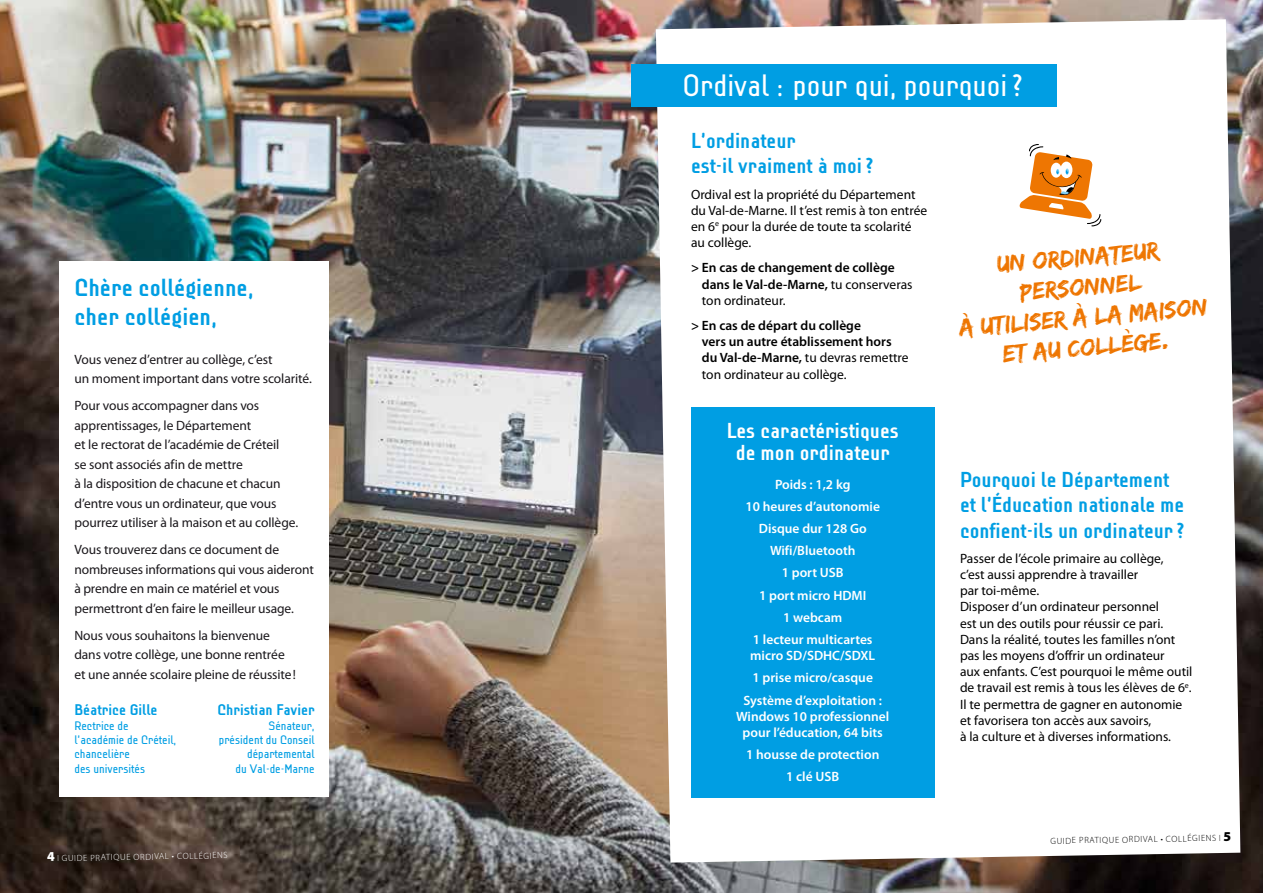
<style>
.page{position:relative;width:1263px;height:893px;background:#fff}
.page>*{position:absolute;margin:0;border:0;box-sizing:border-box;transform-origin:0 0}
.t1{font:30px "Lindau";color:#fff}
.t2{font:25.05px/30px "Edo SZ";color:#ee7602;text-align:center}
.t3{font:700 24px/28.5px "Lindau";color:#009ee3}
.t4{font:700 21px/25.2px "Lindau";color:#009ee3}
.t5{font:700 21px/22.5px "Lindau";color:#fff;text-align:center}
.t6{font:700 15px "Lindau";color:#009ee3}
.t7{font:13.5px/19.5px "Myriad Pro";letter-spacing:-.01em;color:#1a171b}
.t8{font:13.5px/16.2px "Myriad Pro";color:#000}
.t9{font:600 13.5px/22.2px "Myriad Pro";color:#fff;text-align:center}
.t10{font:600 13.5px/16.2px "Myriad Pro";color:#000}
.t11{font:12px/14.4px "Lindau";color:#009ee3}
.t12{font:300 9px "Myriad Pro";color:#fff}
.t13{font:300 9px "Myriad Pro";color:#000}
.s1{font-weight:900;font-size:13.5px}
.s2{font-stretch:condensed}
.s3{font-weight:400}
</style>
<div class="page">
<img style="left:0;top:0;width:1263px;height:893px">
<svg style="left:656px;top:19px;width:584px;height:844px"></svg>
<div style="left:631px;top:64px;width:426px;height:42px;background:#009ee3"></div>
<svg style="left:1019px;top:144px;width:82px;height:82px"></svg>
<div style="left:691px;top:407px;width:243px;height:390px;background:#009ee3"></div>
<div style="left:60px;top:262px;width:269px;height:535px;background:#fff"></div>
<h3 class="t3" style="left:74px;top:273px;width:181px">Chère collégienne, cher collégien,</h3>
<p class="t7" style="left:74px;top:349px;width:239px">Vous venez d’entrer au collège, c’est<br>un moment important dans votre scolarité.</p>
<p class="t7" style="left:74px;top:396px;width:225px">Pour vous accompagner dans vos apprentissages, le Département<br>et le rectorat de l’académie de Créteil<br>se sont associés afin de mettre<br>à la disposition de chacune et chacun d’entre vous un ordinateur, que vous pourrez utiliser à la maison et au collège.</p>
<p class="t7" style="left:74px;top:540px;width:241px">Vous trouverez dans ce document de nombreuses informations qui vous aideront à prendre en main ce matériel et vous permettront d’en faire le meilleur usage.</p>
<p class="t7" style="left:74px;top:625px;width:223px">Nous vous souhaitons la bienvenue dans votre collège, une bonne rentrée et une année scolaire pleine de réussite!</p>
<p class="t6" style="left:74px;top:701px;width:85px">Béatrice Gille</p>
<p class="t11" style="left:74px;top:718px;width:103px">Rectrice de l’académie de Créteil, chancelière<br>des universités</p>
<p class="t6" style="left:217px;top:701px;width:99px">Christian Favier</p>
<p class="t11" style="left:219px;top:718px;width:97px;text-align:right">Sénateur,<br>président du Conseil départemental<br>du Val-de-Marne</p>
<p class="t12" style="left:47px;top:853px;width:182px;rotate:-1deg"><span class="s1">4</span> <span class="s2">I</span> GUIDE PRATIQUE ORDIVAL • COLLÉGIENS</p>
<h1 class="t1" style="left:682px;top:68px;width:343px">Ordival : pour qui, pourquoi?</h1>
<h3 class="t4" style="left:691px;top:127px;width:184px">L’ordinateur<br>est-il vraiment à moi?</h3>
<p class="t8" style="left:691px;top:186px;width:238px">Ordival est la propriété du Département du Val-de-Marne. Il t’est remis à ton entrée en 6<sup>e</sup> pour la durée de toute ta scolarité au collège.</p>
<p class="t10" style="left:702px;top:259px;width:212px;text-indent:-11px">&gt; En cas de changement de collège dans le Val-de-Marne, <span class="s3">tu conserveras ton ordinateur.</span></p>
<p class="t10" style="left:702px;top:317px;width:208px;text-indent:-11px">&gt; En cas de départ du collège<br>vers un autre établissement hors du Val-de-Marne, <span class="s3">tu devras remettre ton ordinateur au collège.</span></p>
<h3 class="t5" style="left:727px;top:418px;width:173px">Les caractéristiques de mon ordinateur</h3>
<p class="t9" style="left:745px;top:473px;width:136px">Poids : 1,2 kg<br>10 heures d’autonomie<br>Disque dur 128 Go<br>Wifi/Bluetooth<br>1 port USB<br>1 port micro HDMI<br>1 webcam<br>1 lecteur multicartes</p>
<p class="t9" style="left:743px;top:644px;width:140px">micro SD/SDHC/SDXL<br>1 prise micro/casque<br>Système d’exploitation :</p>
<p class="t9" style="left:736px;top:708px;width:155px;line-height:16.2px">Windows 10 professionnel pour l’éducation, 64 bits</p>
<p class="t9" style="left:746px;top:743px;width:135px">1 housse de protection<br>1 clé USB</p>
<h2 class="t2" style="left:953px;top:252px;width:250px;rotate:-5deg">UN ordinateur personnel<br>à utiliser à la maison et au collège.</h2>
<h3 class="t4" style="left:960px;top:466px;width:227px">Pourquoi le Département et l’Éducation nationale me confient-ils un ordinateur?</h3>
<p class="t8" style="left:960px;top:550px;width:234px">Passer de l’école primaire au collège,<br>c’est aussi apprendre à travailler<br>par toi-même.<br>Disposer d’un ordinateur personnel<br>est un des outils pour réussir ce pari.<br>Dans la réalité, toutes les familles n’ont pas les moyens d’offrir un ordinateur<br>aux enfants. C’est pourquoi le même outil de travail est remis à tous les élèves de 6<sup>e</sup>.<br>Il te permettra de gagner en autonomie et favorisera ton accès aux savoirs,<br>à la culture et à diverses informations.</p>
<p class="t13" style="left:1050px;top:835px;width:182px;rotate:-1deg">GUIDE PRATIQUE ORDIVAL • COLLÉGIENS <span class="s2">I</span> <span class="s1">5</span></p>
</div>
